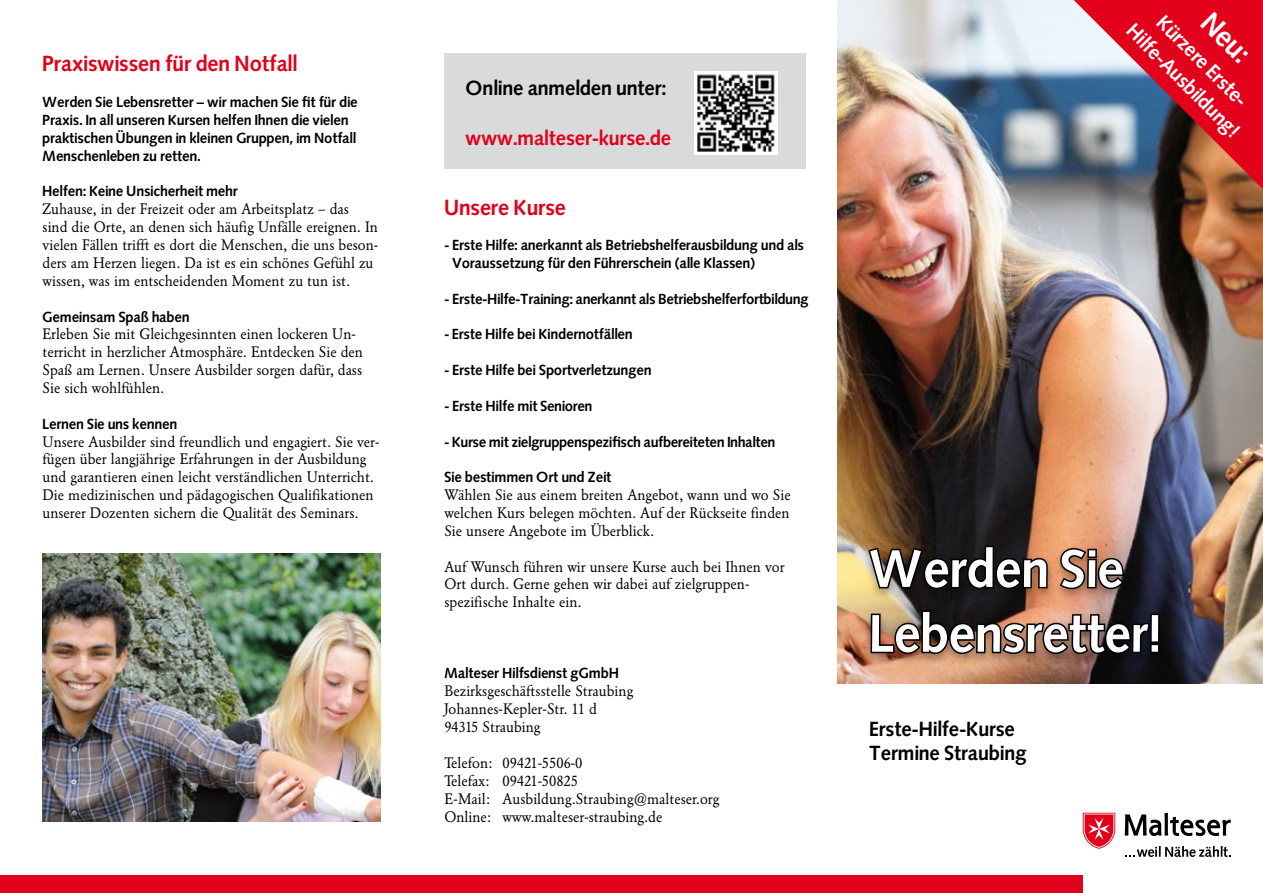
<style>
.page{position:relative;width:1263px;height:893px;background:#fff}
.page>*{position:absolute;margin:0;border:0;box-sizing:border-box;transform-origin:0 0}
.t1{font:54px/64.8px "Malteser Syntax";color:#fff}
.t2{font:30px "Malteser Syntax";color:#fff}
.t3{font:22.5px "Malteser Syntax";color:#e2001a}
.t4{font:21px "Malteser Syntax";color:#000}
.t5{font:21px "Malteser Syntax";color:#fff}
.t6{font:21px "Malteser Syntax";color:#e2001a}
.t7{font:15px/17.9px "Malteser Garamond Normal";color:#000}
.t8{font:15px/17.9px "Malteser Syntax";color:#000}
</style>
<div class="page">
<div style="left:444px;top:54px;width:362px;height:115px;background:#d9dadb"></div>
<img style="left:694px;top:72px;width:83px;height:83px">
<img style="left:43px;top:554px;width:338px;height:267px">
<div style="left:0;top:875px;width:1082px;height:18px;background:#e2001a"></div>
<img style="left:838px;top:0;width:425px;height:684px">
<div style="left:860px;top:542px;width:307px;height:124px;background:#000;opacity:.35"></div>
<svg style="left:866px;top:544px;width:183px;height:47px;background:#30261e"></svg>
<svg style="left:1058px;top:547px;width:68px;height:44px;background:#6c4c3d"></svg>
<svg style="left:869px;top:609px;width:362px;height:284px"></svg>
<svg style="left:1074px;top:0;width:189px;height:189px;background:#ad3f50"></svg>
<h3 class="t3" style="left:43px;top:51px;width:257px">Praxiswissen für den Notfall</h3>
<p class="t8" style="left:43px;top:93px;width:317px">Werden Sie Lebensretter – wir machen Sie fit für die Praxis. In all unseren Kursen helfen Ihnen die vielen praktischen Übungen in kleinen Gruppen, im Notfall Menschenleben zu retten.</p>
<p class="t8" style="left:43px;top:183px;width:197px">Helfen: Keine Unsicherheit mehr</p>
<p class="t7" style="left:43px;top:200px;width:337px">Zuhause, in der Freizeit oder am Arbeitsplatz – das<br>sind die Orte, an denen sich häufig Unfälle ereignen. In vielen Fällen trifft es dort die Menschen, die uns beson&shy;ders am Herzen liegen. Da ist es ein schönes Gefühl zu wissen, was im entscheidenden Moment zu tun ist.</p>
<p class="t8" style="left:43px;top:308px;width:149px">Gemeinsam Spaß haben</p>
<p class="t7" style="left:43px;top:325px;width:322px">Erleben Sie mit Gleichgesinnten einen lockeren Un&shy;terricht in herzlicher Atmosphäre. Entdecken Sie den Spaß am Lernen. Unsere Ausbilder sorgen dafür, dass Sie sich wohlfühlen.</p>
<p class="t8" style="left:43px;top:415px;width:136px">Lernen Sie uns kennen</p>
<p class="t7" style="left:43px;top:433px;width:338px">Unsere Ausbilder sind freundlich und engagiert. Sie ver&shy;fügen über langjährige Erfahrungen in der Ausbildung und garantieren einen leicht verständlichen Unterricht.<br>Die medizinischen und pädagogischen Qualifikationen unserer Dozenten sichern die Qualität des Seminars.</p>
<h3 class="t4" style="left:466px;top:76px;width:202px">Online anmelden unter:</h3>
<h3 class="t6" style="left:466px;top:126px;width:207px">www.malteser-kurse.de</h3>
<h3 class="t3" style="left:444px;top:194px;width:123px">Unsere Kurse</h3>
<p class="t8" style="left:452px;top:236px;width:353px;text-indent:-8px">- Erste Hilfe: anerkannt als Betriebshelferausbildung und als<br>Voraussetzung für den Führerschein (alle Klassen)</p>
<p class="t8" style="left:444px;top:290px;width:366px">- Erste-Hilfe-Training: anerkannt als Betriebshelferfortbildung</p>
<p class="t8" style="left:444px;top:325px;width:190px">- Erste Hilfe bei Kindernotfällen</p>
<p class="t8" style="left:444px;top:361px;width:209px">- Erste Hilfe bei Sportverletzungen</p>
<p class="t8" style="left:444px;top:397px;width:150px">- Erste Hilfe mit Senioren</p>
<p class="t8" style="left:444px;top:433px;width:333px">- Kurse mit zielgruppenspezifisch aufbereiteten Inhalten</p>
<p class="t8" style="left:444px;top:468px;width:169px">Sie bestimmen Ort und Zeit</p>
<p class="t7" style="left:444px;top:486px;width:348px;text-align:justify">Wählen Sie aus einem breiten Angebot, wann und wo Sie welchen Kurs belegen möchten. Auf der Rückseite finden Sie unsere Angebote im Überblick.</p>
<p class="t7" style="left:444px;top:558px;width:342px">Auf Wunsch führen wir unsere Kurse auch bei Ihnen vor<br>Ort durch. Gerne gehen wir dabei auf zielgruppen&shy;spezifische Inhalte ein.</p>
<p class="t8" style="left:444px;top:664px;width:176px">Malteser Hilfsdienst gGmbH</p>
<p class="t7" style="left:444px;top:682px;width:190px">Bezirksgeschäftsstelle Straubing<br>Johannes-Kepler-Str. 11 d<br>94315 Straubing</p>
<p class="t7" style="left:444px;top:754px;width:276px">Telefon: 09421-5506-0<br>Telefax: 09421-50825<br>E-Mail: Ausbildung.Straubing@malteser.org<br>Online: www.malteser-straubing.de</p>
<h2 class="t2" style="left:1218px;top:6px;width:58px;rotate:45deg">Neu:</h2>
<h3 class="t5" style="left:1169px;top:11px;width:124px;rotate:45deg">Kürzere Erste-</h3>
<h3 class="t5" style="left:1139px;top:19px;width:151px;rotate:45deg">Hilfe-Ausbildung!</h3>
<h1 class="t1" style="left:870px;top:537px;width:294px">Werden Sie<br>Lebensretter!</h1>
<h3 class="t4" style="left:870px;top:717px;width:147px">Erste-Hilfe-Kurse</h3>
<h3 class="t4" style="left:870px;top:741px;width:159px">Termine Straubing</h3>
</div>
